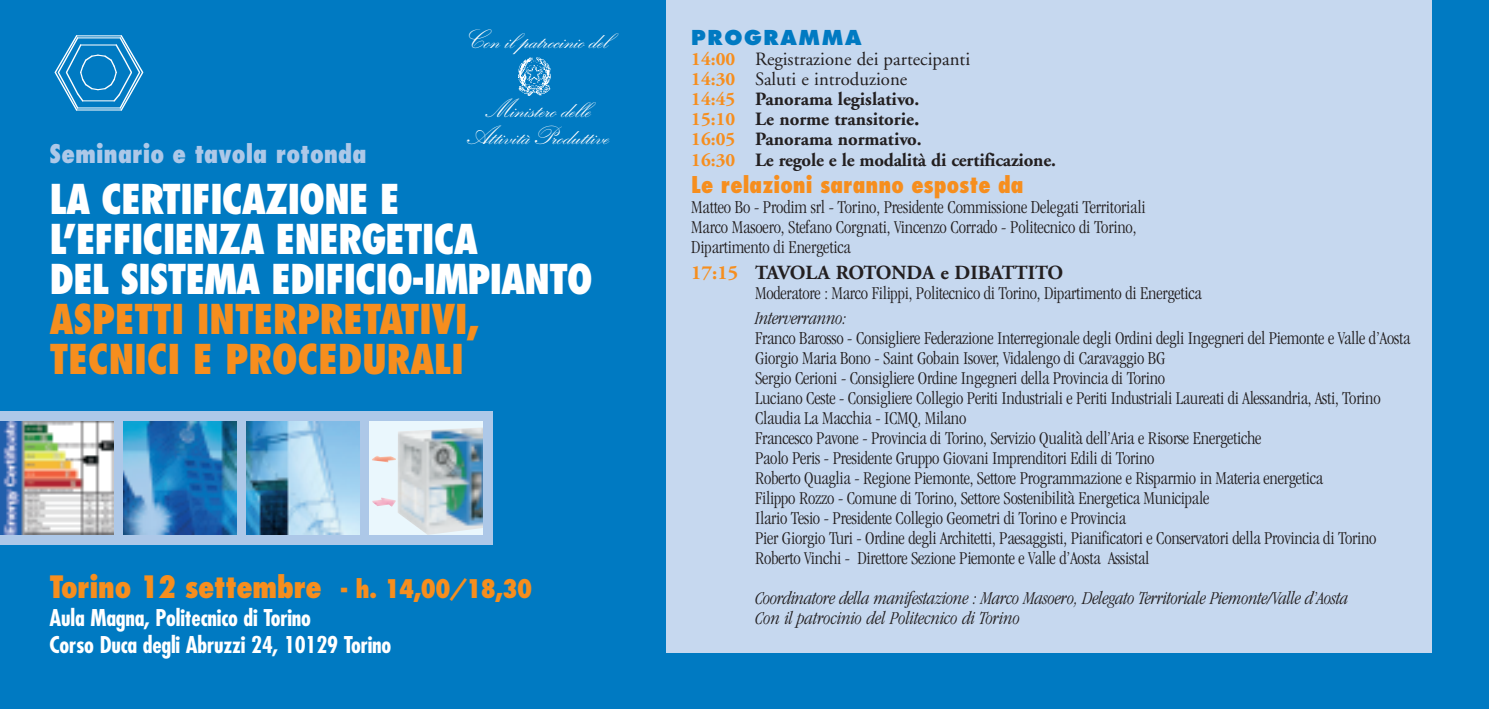
<style>
.page{position:relative;width:1489px;height:709px;background:#fff}
.page>*{position:absolute;margin:0;border:0;box-sizing:border-box;transform-origin:0 0}
.t1{font:800 condensed 40px/40px "Futura";letter-spacing:-.03em;color:#fff}
.t2{font:800 condensed 40px/40px "Futura";letter-spacing:-.01em;color:#f68e1e}
.t3{font:800 condensed 30px "Futura";letter-spacing:-.02em;color:#f68e1e}
.t4{font:700 26.25px/26.2px "Kuenstler Script Two";color:#fff;text-align:center}
.t5{font:800 condensed 25px "Futura";color:#adc8e8}
.t6{font:700 condensed 22.5px/27.5px "Futura";letter-spacing:-.01em;color:#fff}
.t7{font:800 condensed 22.5px "Futura";color:#f68e1e}
.t8{font:700 20px "Adobe Garamond";color:#231f20}
.t9{font:800 20px "Futura";letter-spacing:.085em;color:#007ac2}
.t10{font:300 condensed 18.75px/20px "Garamond";letter-spacing:-.01em;color:#231f20}
.t11{font:700 18.75px/20.2px "Adobe Garamond";color:#231f20}
.t12{font:italic 300 condensed 18.75px/20px "Garamond";letter-spacing:-.015em;color:#231f20}
.s1{font-size:25px}
.s2{color:#f68e1e}
.s3{font-weight:400}
.s4{font-family:"Futura";font-weight:800}
</style>
<div class="page">
<div style="left:0;top:0;width:1488px;height:709px;background:#007ac2"></div>
<div style="left:666px;top:0;width:765px;height:652px;background:#c6d8ef"></div>
<svg style="left:55px;top:35px;width:88px;height:75px"></svg>
<div style="left:0;top:411px;width:492px;height:133px;background:#adc8e8"></div>
<div style="left:369px;top:421px;width:114px;height:113px;background:#eaf7fd"></div>
<img style="left:372px;top:427px;width:111px;height:107px">
<img style="left:123px;top:421px;width:113px;height:113px">
<img style="left:0;top:421px;width:113px;height:113px">
<img style="left:246px;top:421px;width:113px;height:113px">
<img style="left:518px;top:58px;width:32px;height:37px">
<h3 class="t5" style="left:50px;top:143px;width:318px">Seminario e tavola rotonda</h3>
<h3 class="t4" style="left:464px;top:29px;width:156px">Con ilpatrocinio del</h3>
<h3 class="t4" style="left:463px;top:98px;width:144px">Ministero delle<br>Attività Produttive</h3>
<h1 class="t1" style="left:50px;top:182px;width:545px">LA CERTIFICAZIONE E<br>L’EFFICIENZA ENERGETICA<br>DEL SISTEMA EDIFICIO-IMPIANTO</h1>
<h1 class="t2" style="left:50px;top:302px;width:431px">ASPETTI INTERPRETATIVI,<br>TECNICI E PROCEDURALI</h1>
<h2 class="t3" style="left:50px;top:574px;width:484px">Torino 12 settembre <span class="s1">- h. 14,00/18,30</span></h2>
<p class="t6" style="left:50px;top:605px;width:343px">Aula Magna, Politecnico di Torino<br>Corso Duca degli Abruzzi 24, 10129 Torino</p>
<p class="t9" style="left:691px;top:28px;width:172px">PROGRAMMA</p>
<p class="t11" style="left:691px;top:50px;width:366px"><span class="s2">14:00</span> <span class="s3">Registrazione dei partecipanti<br></span><span class="s2">14:30</span> <span class="s3">Saluti e introduzione<br></span><span class="s2">14:45</span> Panorama legislativo.<br><span class="s2">15:10</span> Le norme transitorie<span class="s4">.<br></span><span class="s2">16:05</span> Panorama normativo.<br><span class="s2">16:30</span> Le regole e le modalità di certificazione.</p>
<p class="t7" style="left:691px;top:175px;width:334px">Le relazioni saranno esposte da</p>
<p class="t10" style="left:691px;top:198px;width:455px">Matteo Bo - Prodim srl - Torino, Presidente Commissione Delegati Territoriali<br>Marco Masoero, Stefano Corgnati, Vincenzo Corrado - Politecnico di Torino,<br>Dipartimento di Energetica</p>
<p class="t8" style="left:691px;top:264px;width:373px"><span class="s2">17:15</span> TAVOLA ROTONDA e DIBATTITO</p>
<p class="t10" style="left:755px;top:284px;width:448px">Moderatore : Marco Filippi, Politecnico di Torino, Dipartimento di Energetica</p>
<p class="t12" style="left:755px;top:309px;width:93px">Interverranno:</p>
<p class="t10" style="left:755px;top:329px;width:656px">Franco Barosso - Consigliere Federazione Interregionale degli Ordini degli Ingegneri del Piemonte e Valle d’Aosta Giorgio Maria Bono - Saint Gobain Isover, Vidalengo di Caravaggio BG<br>Sergio Cerioni - Consigliere Ordine Ingegneri della Provincia di Torino<br>Luciano Ceste - Consigliere Collegio Periti Industriali e Periti Industriali Laureati di Alessandria, Asti, Torino Claudia La Macchia - ICMQ, Milano<br>Francesco Pavone - Provincia di Torino, Servizio Qualità dell’Aria e Risorse Energetiche<br>Paolo Peris - Presidente Gruppo Giovani Imprenditori Edili di Torino<br>Roberto Quaglia - Regione Piemonte, Settore Programmazione e Risparmio in Materia energetica<br>Filippo Rozzo - Comune di Torino, Settore Sostenibilità Energetica Municipale<br>Ilario Tesio - Presidente Collegio Geometri di Torino e Provincia<br>Pier Giorgio Turi - Ordine degli Architetti, Paesaggisti, Pianificatori e Conservatori della Provincia di Torino Roberto Vinchi - Direttore Sezione Piemonte e Valle d’Aosta Assistal</p>
<p class="t12" style="left:755px;top:589px;width:594px">Coordinatore della manifestazione : Marco Masoero, Delegato Territoriale Piemonte/Valle d’Aosta<br>Con il patrocinio del Politecnico di Torino</p>
</div>
